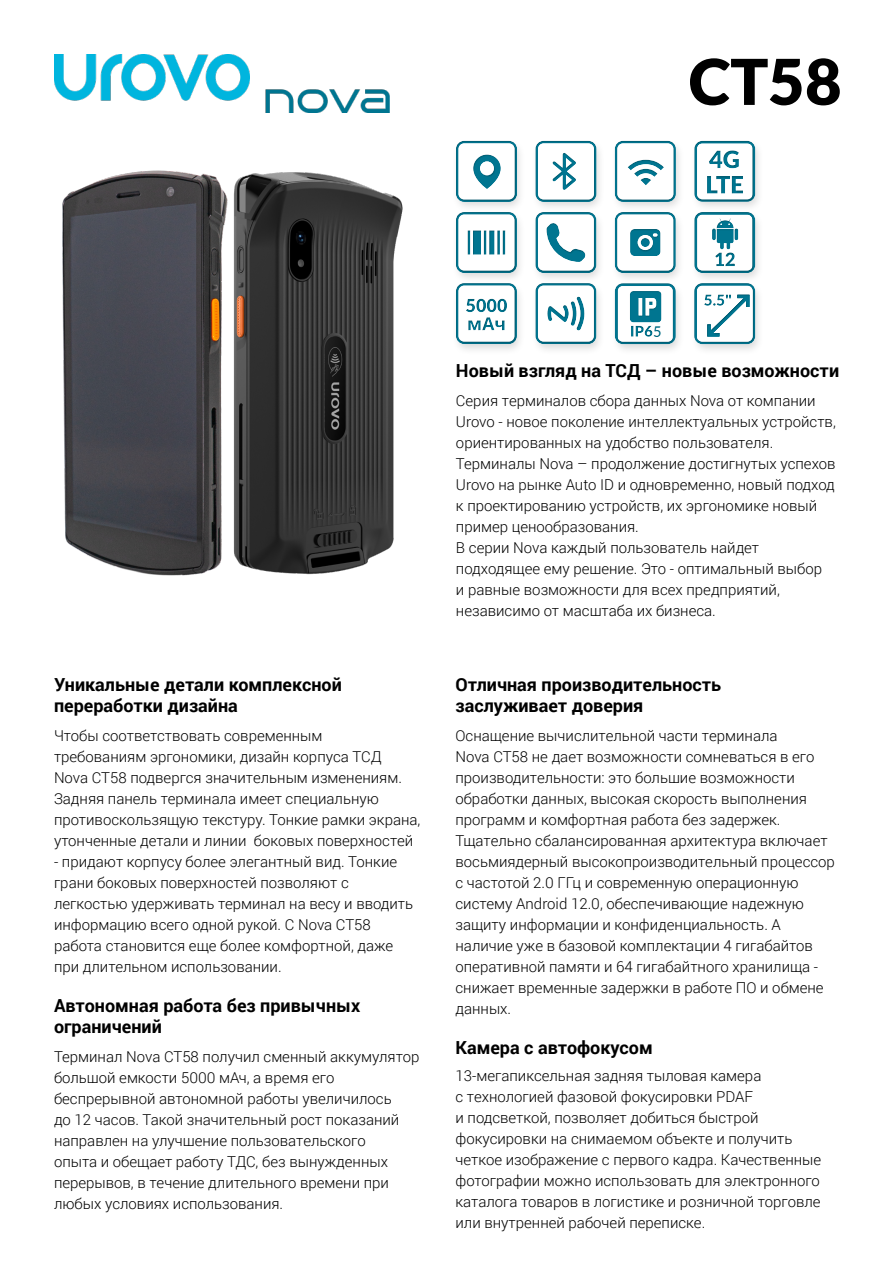
<style>
.page{position:relative;width:893px;height:1263px;background:#fff}
.page>*{position:absolute;margin:0;border:0;box-sizing:border-box;transform-origin:0 0}
.t1{font:900 63.3px "Lato";color:#000}
.t2{font:700 18px/21px "Roboto";color:#000}
.t3{font:300 15px/21px "Roboto";color:#000}
.t4{font:700 15px "Lato";color:#007590}
</style>
<div class="page">
<img style="left:54px;top:54px;width:335px;height:59px">
<img style="left:62px;top:170px;width:154px;height:406px">
<img style="left:216px;top:172px;width:187px;height:403px">
<div style="left:451px;top:138px;width:313px;height:217px;background:#000;opacity:.15"></div>
<div style="left:681px;top:273px;width:87px;height:72px;background:#000;opacity:.2"></div>
<div style="left:443px;top:131px;width:87px;height:72px;background:#000;opacity:.2"></div>
<div style="left:602px;top:131px;width:87px;height:72px;background:#000;opacity:.2"></div>
<div style="left:681px;top:202px;width:87px;height:72px;background:#000;opacity:.2"></div>
<div style="left:523px;top:131px;width:86px;height:72px;background:#000;opacity:.2"></div>
<div style="left:443px;top:273px;width:87px;height:72px;background:#000;opacity:.2"></div>
<div style="left:523px;top:273px;width:86px;height:72px;background:#000;opacity:.2"></div>
<div style="left:602px;top:202px;width:87px;height:72px;background:#000;opacity:.2"></div>
<div style="left:681px;top:131px;width:87px;height:72px;background:#000;opacity:.2"></div>
<div style="left:443px;top:202px;width:87px;height:72px;background:#000;opacity:.2"></div>
<div style="left:602px;top:273px;width:87px;height:72px;background:#000;opacity:.2"></div>
<div style="left:523px;top:202px;width:86px;height:72px;background:#000;opacity:.2"></div>
<h1 class="t1" style="left:689px;top:45px;width:154px">CT58</h1>
<p class="t2" style="left:54px;top:673px;width:289px">Уникальные детали комплексной переработки дизайна</p>
<p class="t3" style="left:54px;top:725px;width:368px">Чтобы соответствовать современным<br>требованиям эргономики, дизайн корпуса ТСД<br>Nova CT58 подвергся значительным изменениям.<br>Задняя панель терминала имеет специальную противоскользящую текстуру. Тонкие рамки экрана, утонченные детали и линии боковых поверхностей</p>
<p class="t3" style="left:54px;top:851px;width:361px">- придают корпусу более элегантный вид. Тонкие грани боковых поверхностей позволяют с легкостью удерживать терминал на весу и вводить информацию всего одной рукой. С Nova CT58 работа становится еще более комфортной, даже при длительном использовании.</p>
<p class="t2" style="left:54px;top:994px;width:308px">Автономная работа без привычных ограничений</p>
<p class="t3" style="left:54px;top:1046px;width:367px">Терминал Nova CT58 получил сменный аккумулятор большой емкости 5000 мАч, а время его беспрерывной автономной работы увеличилось<br>до 12 часов. Такой значительный рост показаний направлен на улучшение пользовательского<br>опыта и обещает работу ТДС, без вынужденных перерывов, в течение длительного времени при любых условиях использования.</p>
<p class="t4" style="left:653px;top:323px;width:10px">5</p>
<p class="t2" style="left:456px;top:359px;width:385px">Новый взгляд на ТСД – новые возможности</p>
<p class="t3" style="left:456px;top:390px;width:381px">Серия терминалов сбора данных Nova от компании Urovo - новое поколение интеллектуальных устройств, ориентированных на удобство пользователя.<br>Терминалы Nova – продолжение достигнутых успехов Urovo на рынке Auto ID и одновременно, новый подход к проектированию устройств, их эргономике новый пример ценообразования.<br>В серии Nova каждый пользователь найдет подходящее ему решение. Это - оптимальный выбор<br>и равные возможности для всех предприятий, независимо от масштаба их бизнеса.</p>
<p class="t2" style="left:455px;top:673px;width:267px">Отличная производительность заслуживает доверия</p>
<p class="t3" style="left:455px;top:725px;width:381px">Оснащение вычислительной части терминала<br>Nova CT58 не дает возможности сомневаться в его производительности: это большие возможности обработки данных, высокая скорость выполнения программ и комфортная работа без задержек.<br>Тщательно сбалансированная архитектура включает восьмиядерный высокопроизводительный процессор с частотой 2.0 ГГц и современную операционную систему Android 12.0, обеспечивающие надежную защиту информации и конфиденциальность. А наличие уже в базовой комплектации 4 гигабайтов оперативной памяти и 64 гигабайтного хранилища - снижает временные задержки в работе ПО и обмене данных.</p>
<p class="t2" style="left:455px;top:1036px;width:199px">Камера с автофокусом</p>
<p class="t3" style="left:455px;top:1065px;width:367px">13-мегапиксельная задняя тыловая камера<br>с технологией фазовой фокусировки PDAF<br>и подсветкой, позволяет добиться быстрой фокусировки на снимаемом объекте и получить четкое изображение с первого кадра. Качественные фотографии можно использовать для электронного каталога товаров в логистике и розничной торговле или внутренней рабочей переписке.</p>
</div>
